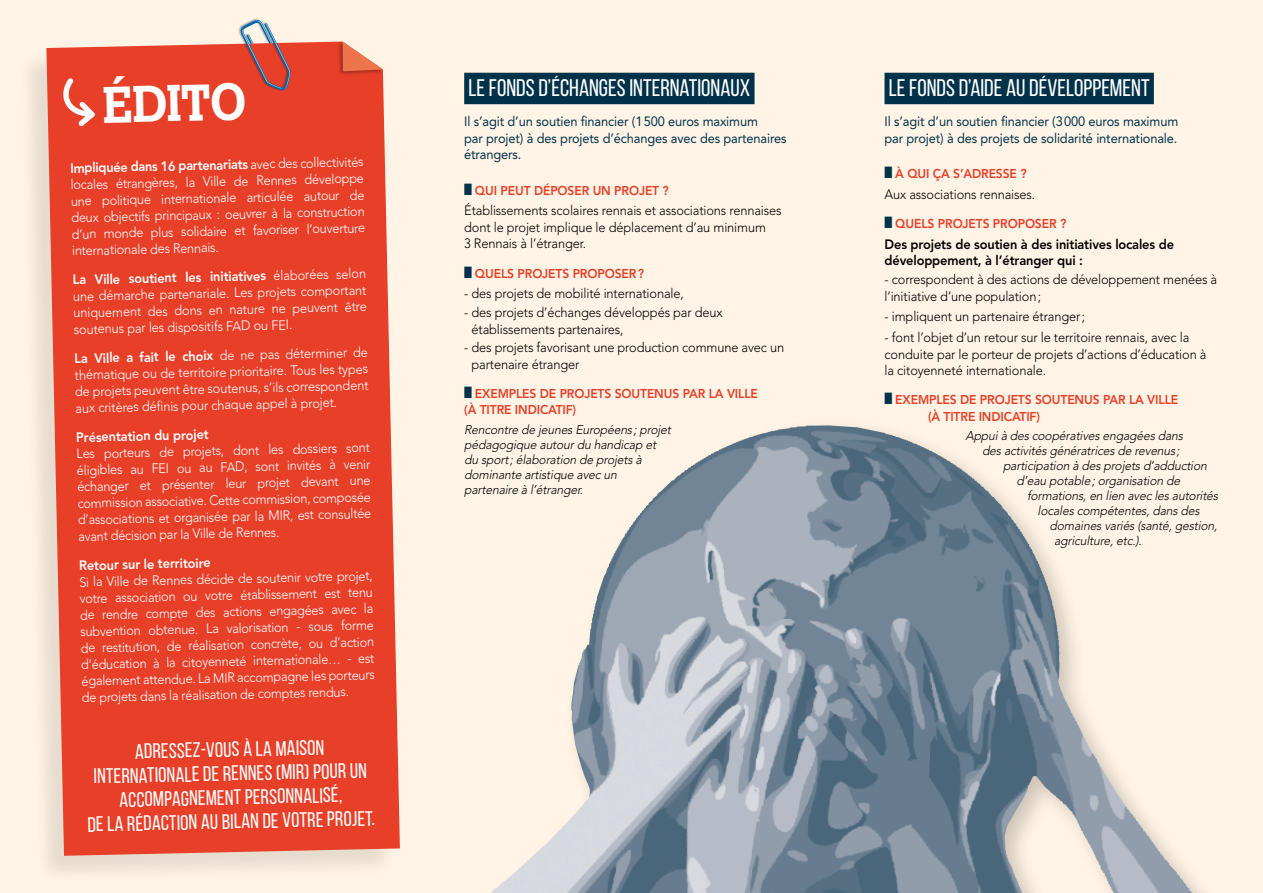
<style>
.page{position:relative;width:1263px;height:893px;background:#fff4e5}
.page>*{position:absolute;margin:0;border:0;box-sizing:border-box;transform-origin:0 0}
.t1{font:700 51px "Calvert";color:#fff;scale:.95 1}
.t2{font:24px "Bebas Neue";color:#fff}
.t3{font:21px/24px "Bebas Neue";color:#fff;text-align:center}
.t4{font:300 13.5px/16.5px "Avenir";color:#fff;text-align:justify;scale:.95 1}
.t5{font:300 13.5px/16.5px "Avenir";letter-spacing:-.01em;color:#000;scale:.95 1}
.t6{font:13.5px/16.5px "Avenir";letter-spacing:-.01em;color:#00324a;scale:.95 1}
.t7{font:800 13.5px/16.5px "Avenir";letter-spacing:-.01em;color:#000;scale:.95 1}
.t8{font:800 13.5px "Avenir";color:#fff;scale:.95 1}
.t9{font:italic 300 12.75px/15px "Avenir";letter-spacing:-.01em;color:#000;scale:.95 1}
.t10{font:800 12.75px/16.5px "Avenir";letter-spacing:-.01em;color:#e83f29;scale:.95 1}
.s1{font-weight:800}
.s2{color:#00324a}
</style>
<div class="page">
<div style="left:18px;top:42px;width:381px;height:843px;background:#000;opacity:.1"></div>
<div style="left:46px;top:41px;width:354px;height:815px;background:#e83f29"></div>
<svg style="left:62px;top:73px;width:38px;height:58px;background:#ec6452"></svg>
<svg style="left:332px;top:41px;width:68px;height:44px"></svg>
<div style="left:238px;top:18px;width:52px;height:73px;background:#000;opacity:.3"></div>
<svg style="left:240px;top:18px;width:51px;height:73px"></svg>
<div style="left:464px;top:73px;width:290px;height:31px;background:#00324a"></div>
<div style="left:884px;top:73px;width:270px;height:31px;background:#00324a"></div>
<div style="left:455px;top:416px;width:786px;height:477px;background:#000;opacity:.2"></div>
<img style="left:653px;top:426px;width:153px;height:74px">
<h1 class="t1" style="left:102px;top:72px;width:153px;rotate:-1deg">ÉDITO</h1>
<p class="t4" style="left:70px;top:159px;width:311px;rotate:-1deg"><span class="s1">Impliquée dans 16 partenariats</span> avec des collectivités locales étrangères, la Ville de Rennes développe une politique internationale articulée autour de deux objectifs principaux : oeuvrer à la construction d’un monde plus solidaire et favoriser l’ouverture internationale des Rennais.</p>
<p class="t4" style="left:73px;top:271px;width:310px;rotate:-1deg"><span class="s1">La Ville soutient les initiatives</span> élaborées selon une démarche partenariale. Les projets comportant uniquement des dons en nature ne peuvent être soutenus par les dispositifs FAD ou FEI.</p>
<p class="t4" style="left:74px;top:350px;width:310px;rotate:-1deg"><span class="s1">La Ville a fait le choix</span> de ne pas déterminer de thématique ou de territoire prioritaire. Tous les types de projets peuvent être soutenus, s’ils correspondent aux critères défi nis pour chaque appel à projet.</p>
<p class="t8" style="left:76px;top:429px;width:141px;rotate:-1deg">Présentation du projet</p>
<p class="t4" style="left:76px;top:445px;width:311px;rotate:-1deg">Les porteurs de projets, dont les dossiers sont éligibles au FEI ou au FAD, sont invités à venir échanger et présenter leur projet devant une commission associative. Cette commission, composée d’associations et organisée par la MIR, est consultée avant décision par la Ville de Rennes.</p>
<p class="t8" style="left:79px;top:557px;width:140px;rotate:-1deg">Retour sur le territoire</p>
<p class="t4" style="left:79px;top:573px;width:311px;rotate:-1deg">Si la Ville de Rennes décide de soutenir votre projet, votre association ou votre établissement est tenu de rendre compte des actions engagées avec la subvention obtenue. La valorisation - sous forme de restitution, de réalisation concrète, ou d’action d’éducation à la citoyenneté internationale… - est également attendue. La MIR accompagne les porteurs de projets dans la réalisation de comptes rendus.</p>
<h3 class="t3" style="left:86px;top:740px;width:289px;rotate:-1deg">ADRESSEZ-VOUS À LA MAISON INTERNATIONALE DE RENNES (MIR) POUR UN ACCOMPAGNEMENT PERSONNALISÉ,<br>DE LA RÉDACTION AU BILAN DE VOTRE PROJET.</h3>
<h2 class="t2" style="left:468px;top:75px;width:283px">LE FONDS D’ÉCHANGES INTERNATIONAUX</h2>
<p class="t6" style="left:464px;top:113px;width:341px">Il s’agit d’un soutien financier (1500 euros maximum<br>par projet) à des projets d’échanges avec des partenaires étrangers.</p>
<p class="t10" style="left:464px;top:182px;width:217px"><span class="s2">■</span> QUI PEUT DÉPOSER UN PROJET ?</p>
<p class="t5" style="left:464px;top:202px;width:336px">Établissements scolaires rennais et associations rennaises dont le projet implique le déplacement d’au minimum<br>3 Rennais à l’étranger.</p>
<p class="t10" style="left:464px;top:265px;width:191px"><span class="s2">■</span> QUELS PROJETS PROPOSER?</p>
<p class="t5" style="left:464px;top:285px;width:233px">- des projets de mobilité internationale,</p>
<p class="t5" style="left:471px;top:304px;width:266px;text-indent:-7px">- des projets d’échanges développés par deux établissements partenaires,</p>
<p class="t5" style="left:471px;top:339px;width:331px;text-indent:-7px">- des projets favorisant une production commune avec un partenaire étranger</p>
<p class="t10" style="left:464px;top:385px;width:311px"><span class="s2">■</span> EXEMPLES DE PROJETS SOUTENUS PAR LA VILLE (À TITRE INDICATIF)</p>
<p class="t9" style="left:464px;top:422px;width:222px">Rencontre de jeunesEuropéens;projet pédagogique autourdu handicap et du sport;élaboration de projetsà dominante artistique avec un partenaire à l’étranger.</p>
<h2 class="t2" style="left:889px;top:75px;width:262px">LE FONDS D’AIDE AU DÉVELOPPEMENT</h2>
<p class="t6" style="left:884px;top:113px;width:311px">Il s’agit d’un soutien financier (3000 euros maximum par projet) à des projets de solidarité internationale.</p>
<p class="t10" style="left:884px;top:165px;width:151px"><span class="s2">■</span> À QUI ÇA S’ADRESSE ?</p>
<p class="t5" style="left:884px;top:186px;width:160px">Aux associations rennaises.</p>
<p class="t10" style="left:884px;top:215px;width:193px"><span class="s2">■</span> QUELS PROJETS PROPOSER ?</p>
<p class="t7" style="left:884px;top:236px;width:306px">Des projets de soutien à des initiatives locales de développement, à l’étranger qui :</p>
<p class="t5" style="left:884px;top:271px;width:352px">- correspondent à des actions de développement menées à l’initiative d’une population;</p>
<p class="t5" style="left:884px;top:308px;width:213px">- impliquent un partenaire étranger;</p>
<p class="t5" style="left:884px;top:329px;width:340px">- font l’objet d’un retour sur le territoire rennais, avec la conduite par le porteur de projets d’actions d’éducation à la citoyenneté internationale.</p>
<p class="t10" style="left:928px;top:392px;width:265px;text-indent:-43px"><span class="s2">■</span> EXEMPLES DE PROJETS SOUTENUS PAR LA VILLE (À TITRE INDICATIF)</p>
<p class="t9" style="left:965px;top:428px;width:233px">Appuià descoopérativesengagéesdans</p>
<p class="t9" style="left:982px;top:443px;width:212px">desactivitésgénératricesde revenus;</p>
<p class="t9" style="left:1003px;top:458px;width:219px">participation à desprojetsd’adduction</p>
<p class="t9" style="left:1016px;top:473px;width:176px">d’eau potable;organisation de</p>
<p class="t9" style="left:1027px;top:488px;width:205px">formations,en lien avec lesautorités</p>
<p class="t9" style="left:1037px;top:503px;width:175px">localescompétentes,dansdes</p>
<p class="t9" style="left:1049px;top:518px;width:181px">domainesvariés(santé,gestion,</p>
<p class="t9" style="left:1054px;top:533px;width:96px">agriculture,etc.).</p>
</div>
